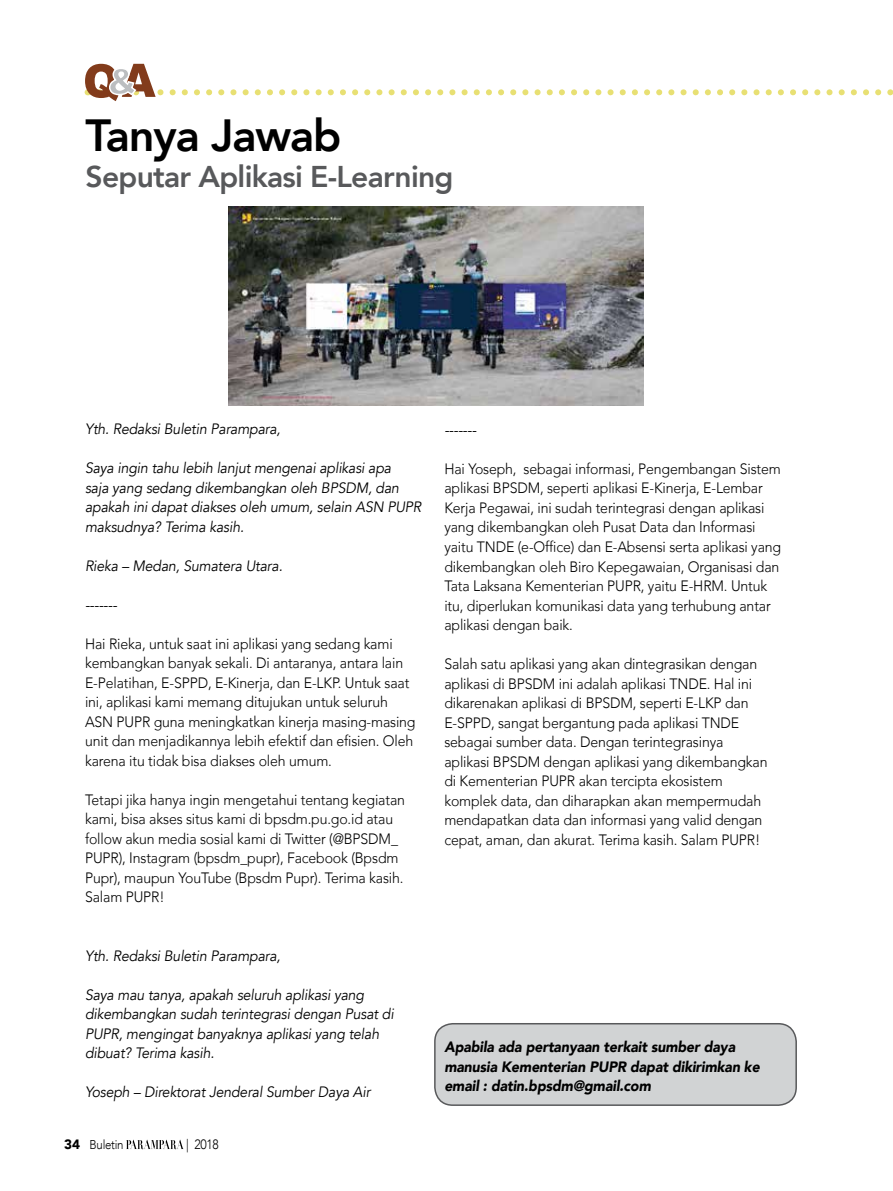
<style>
.page{position:relative;width:893px;height:1191px;background:#fff}
.page>*{position:absolute;margin:0;border:0;box-sizing:border-box;transform-origin:0 0}
.t1{font:800 45px "Avenir";letter-spacing:-.025em;color:#000}
.t2{font:800 30px "Avenir";letter-spacing:-.025em;color:#58595b}
.t3{font:italic 300 15px/19.5px "Avenir";letter-spacing:-.01em;color:#000;scale:.94 1}
.t4{font:italic 15px/19.5px "Avenir";letter-spacing:-.01em;color:#000;scale:.94 1}
.t5{font:italic 900 15px/19.5px "Avenir";letter-spacing:-.01em;color:#000;scale:.94 1}
.t6{font:300 13.5px "Avenir";color:#000;scale:.9 1}
.t7{font:300 12.75px "Avenir";letter-spacing:-.025em;color:#000;scale:.9 1}
.s1{font-weight:900;font-size:13.5px}
</style>
<div class="page">
<svg style="left:126px;top:1139px;width:58px;height:10px"></svg>
<img style="left:229px;top:207px;width:414px;height:199px">
<svg style="left:85px;top:64px;width:808px;height:37px"></svg>
<div style="left:435px;top:1023px;width:361px;height:82px;background:#d1d3d4;border-radius:18px"></div>
<div style="left:434px;top:1023px;width:363px;height:83px;border:2px solid #58595b;border-radius:18px"></div>
<h1 class="t1" style="left:86px;top:101px;width:257px">Tanya Jawab</h1>
<h2 class="t2" style="left:86px;top:154px;width:369px">Seputar Aplikasi E-Learning</h2>
<p class="t4" style="left:85px;top:419px;width:209px">Yth. Redaksi Buletin Parampara,</p>
<p class="t4" style="left:85px;top:458px;width:359px">Saya ingin tahu lebih lanjut mengenai aplikasi apa<br>saja yang sedang dikembangkan oleh BPSDM, dan apakah ini dapat diakses oleh umum, selain ASN PUPR maksudnya? Terima kasih.</p>
<p class="t4" style="left:85px;top:556px;width:212px">Rieka – Medan, Sumatera Utara.</p>
<p class="t4" style="left:85px;top:595px;width:36px">-------</p>
<p class="t3" style="left:85px;top:633px;width:353px">Hai Rieka, untuk saat ini aplikasi yang sedang kami kembangkan banyak sekali. Di antaranya, antara lain E-Pelatihan, E-SPPD, E-Kinerja, dan E-LKP. Untuk saat ini, aplikasi kami memang ditujukan untuk seluruh ASN PUPR guna meningkatkan kinerja masing-masing unit dan menjadikannya lebih efektif dan efisien. Oleh karena itu tidak bisa diakses oleh umum.</p>
<p class="t3" style="left:85px;top:789px;width:342px">Tetapi jika hanya ingin mengetahui tentang kegiatan kami, bisa akses situs kami di bpsdm.pu.go.id atau follow akun media sosial kami di Twitter (@BPSDM_ PUPR), Instagram (bpsdm_pupr), Facebook (Bpsdm Pupr), maupun YouTube (Bpsdm Pupr). Terima kasih.<br>Salam PUPR!</p>
<p class="t4" style="left:85px;top:946px;width:209px">Yth. Redaksi Buletin Parampara,</p>
<p class="t4" style="left:85px;top:985px;width:330px">Saya mau tanya, apakah seluruh aplikasi yang dikembangkan sudah terintegrasi dengan Pusat di PUPR, mengingat banyaknya aplikasi yang telah dibuat? Terima kasih.</p>
<p class="t4" style="left:85px;top:1082px;width:305px">Yoseph – Direktorat Jenderal Sumber Daya Air</p>
<p class="t7" style="left:64px;top:1137px;width:67px"><span class="s1">34</span> Buletin</p>
<p class="t6" style="left:186px;top:1136px;width:38px">| 2018</p>
<p class="t4" style="left:444px;top:420px;width:36px">-------</p>
<p class="t3" style="left:444px;top:459px;width:360px">Hai Yoseph, sebagai informasi, Pengembangan Sistem aplikasi BPSDM, seperti aplikasi E-Kinerja, E-Lembar Kerja Pegawai, ini sudah terintegrasi dengan aplikasi yang dikembangkan oleh Pusat Data dan Informasi yaitu TNDE (e-Office) dan E-Absensi serta aplikasi yang dikembangkan oleh Biro Kepegawaian, Organisasi dan Tata Laksana Kementerian PUPR, yaitu E-HRM. Untuk itu, diperlukan komunikasi data yang terhubung antar aplikasi dengan baik.</p>
<p class="t3" style="left:444px;top:654px;width:345px">Salah satu aplikasi yang akan dintegrasikan dengan aplikasi di BPSDM ini adalah aplikasi TNDE. Hal ini dikarenakan aplikasi di BPSDM, seperti E-LKP dan E-SPPD, sangat bergantung pada aplikasi TNDE sebagai sumber data. Dengan terintegrasinya aplikasi BPSDM dengan aplikasi yang dikembangkan di Kementerian PUPR akan tercipta ekosistem komplek data, dan diharapkan akan mempermudah mendapatkan data dan informasi yang valid dengan cepat, aman, dan akurat. Terima kasih. Salam PUPR!</p>
<p class="t5" style="left:444px;top:1037px;width:337px">Apabila ada pertanyaan terkait sumber daya manusia Kementerian PUPR dapat dikirimkan ke email : datin.bpsdm@gmail.com</p>
</div>
